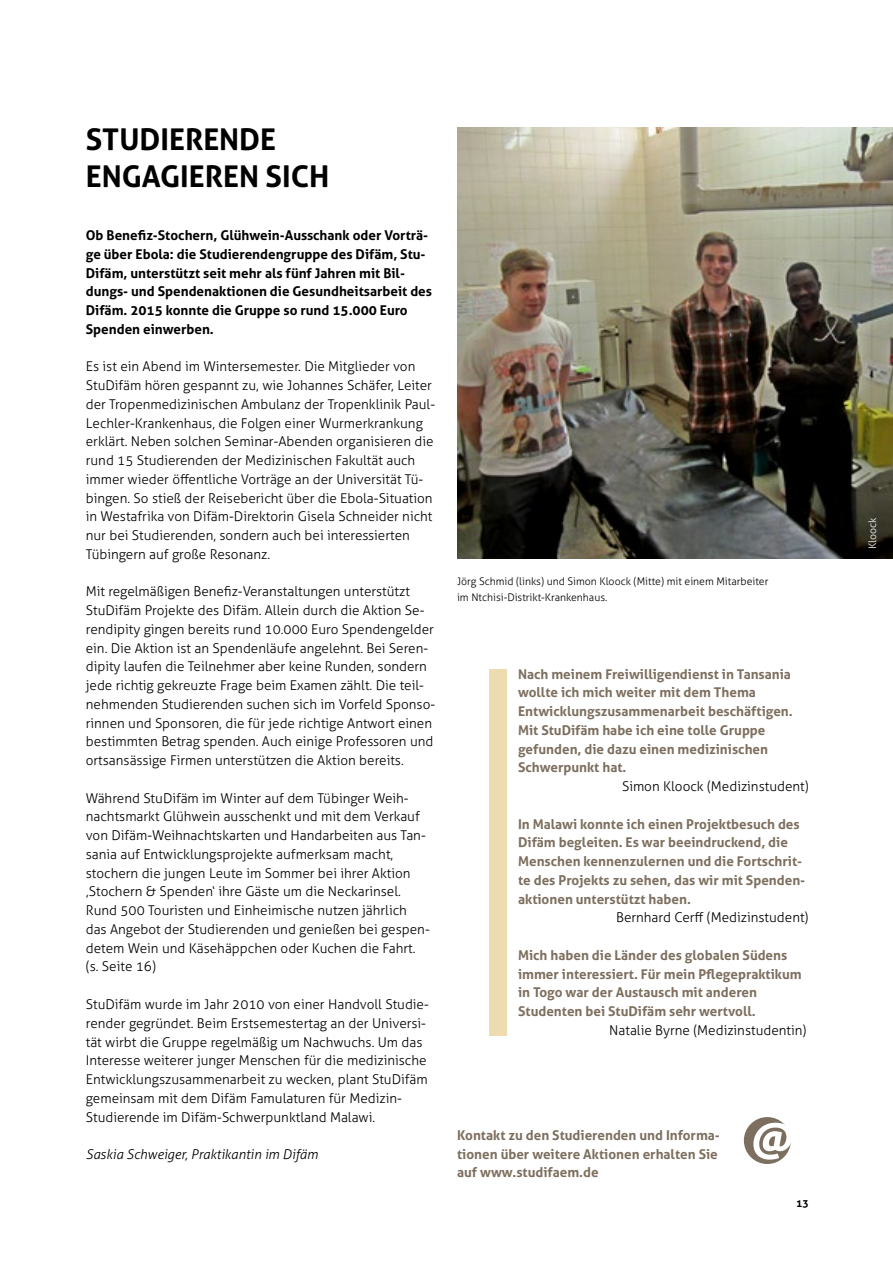
<style>
.page{position:relative;width:893px;height:1263px;background:#fff}
.page>*{position:absolute;margin:0;border:0;box-sizing:border-box;transform-origin:0 0}
.t1{font:700 30px/37.5px "Aller";color:#000}
.t2{font:300 13.5px/18.8px "Aller";color:#000}
.t3{font:700 13.5px/18.8px "Aller";color:#7d6f5f}
.t4{font:700 13.5px/18.8px "Aller";color:#000}
.t5{font:italic 300 13.5px "Aller";color:#000}
.t6{font:300 10.5px/15.8px "Aller";color:#000}
.t7{font:300 10.5px "Aller";color:#fff}
.t8{font:700 10.5px "Aller";color:#000}
</style>
<div class="page">
<div style="left:489px;top:669px;width:17px;height:366px;background:#ecdcaf"></div>
<div style="left:744px;top:1117px;width:47px;height:47px;background:#7d6f5f;border-radius:50%"></div>
<svg style="left:753px;top:1123px;width:38px;height:36px"></svg>
<img style="left:457px;top:128px;width:436px;height:431px">
<h1 class="t1" style="left:86px;top:120px;width:245px">STUDIERENDE<br>ENGAGIEREN SICH</h1>
<p class="t4" style="left:86px;top:226px;width:348px">Ob Benefiz-Stochern, Glühwein-Ausschank oder Vorträ&shy;ge über Ebola: die Studierendengruppe des Difäm, Stu-Difäm, unterstützt seit mehr als fünf Jahren mit Bil&shy;dungs- und Spendenaktionen die Gesundheitsarbeit des Difäm. 2015 konnte die Gruppe so rund 15.000 Euro Spenden einwerben.</p>
<p class="t2" style="left:86px;top:357px;width:351px">Es ist ein Abend im Wintersemester. Die Mitglieder von StuDifäm hören gespannt zu, wie Johannes Schäfer, Leiter der Tropenmedizinischen Ambulanz der Tropenklinik Paul-Lechler-Krankenhaus, die Folgen einer Wurmerkrankung erklärt. Neben solchen Seminar-Abenden organisieren die rund 15 Studierenden der Medizinischen Fakultät auch immer wieder öffentliche Vorträge an der Universität Tü&shy;bingen. So stieß der Reisebericht über die Ebola-Situation in Westafrika von Difäm-Direktorin Gisela Schneider nicht nur bei Studierenden, sondern auch bei interessierten Tübingern auf große Resonanz.</p>
<p class="t2" style="left:86px;top:582px;width:351px">Mit regelmäßigen Benefiz-Veranstaltungen unterstützt StuDifäm Projekte des Difäm. Allein durch die Aktion Se&shy;rendipity gingen bereits rund 10.000 Euro Spendengelder ein. Die Aktion ist an Spendenläufe angelehnt. Bei Seren&shy;dipity laufen die Teilnehmer aber keine Runden, sondern jede richtig gekreuzte Frage beim Examen zählt. Die teil&shy;nehmenden Studierenden suchen sich im Vorfeld Sponso&shy;rinnen und Sponsoren, die für jede richtige Antwort einen bestimmten Betrag spenden. Auch einige Professoren und ortsansässige Firmen unterstützen die Aktion bereits.</p>
<p class="t2" style="left:86px;top:788px;width:345px">Während StuDifäm im Winter auf dem Tübinger Weih&shy;nachtsmarkt Glühwein ausschenkt und mit dem Verkauf von Difäm-Weihnachtskarten und Handarbeiten aus Tan&shy;sania auf Entwicklungsprojekte aufmerksam macht, stochern die jungen Leute im Sommer bei ihrer Aktion ‚Stochern &amp; Spenden‘ ihre Gäste um die Neckarinsel.<br>Rund 500 Touristen und Einheimische nutzen jährlich das Angebot der Studierenden und genießen bei gespen&shy;detem Wein und Käsehäppchen oder Kuchen die Fahrt. (s. Seite 16)</p>
<p class="t2" style="left:86px;top:995px;width:345px">StuDifäm wurde im Jahr 2010 von einer Handvoll Studie&shy;render gegründet. Beim Erstsemestertag an der Universi&shy;tät wirbt die Gruppe regelmäßig um Nachwuchs. Um das Interesse weiterer junger Menschen für die medizinische Entwicklungszusammenarbeit zu wecken, plant StuDifäm gemeinsam mit dem Difäm Famulaturen für Medizin-Studierende im Difäm-Schwerpunktland Malawi.</p>
<p class="t5" style="left:86px;top:1146px;width:234px">Saskia Schweiger, Praktikantin im Difäm</p>
<p class="t6" style="left:457px;top:574px;width:313px">Jörg Schmid (links) und Simon Kloock (Mitte) mit einem Mitarbeiter im Ntchisi-Distrikt-Krankenhaus.</p>
<p class="t3" style="left:518px;top:664px;width:276px">Nach meinem Freiwilligendienst in Tansania wollte ich mich weiter mit dem Thema Entwicklungszusammenarbeit beschäftigen.<br>Mit StuDifäm habe ich eine tolle Gruppe gefunden, die dazu einen medizinischen Schwerpunkt hat.</p>
<p class="t2" style="left:622px;top:777px;width:188px">Simon Kloock (Medizinstudent)</p>
<p class="t3" style="left:518px;top:814px;width:289px">In Malawi konnte ich einen Projektbesuch des Difäm begleiten. Es war beeindruckend, die Menschen kennenzulernen und die Fortschrit&shy;te des Projekts zu sehen, das wir mit Spenden&shy;aktionen unterstützt haben.</p>
<p class="t2" style="left:616px;top:908px;width:194px">Bernhard Cerff (Medizinstudent)</p>
<p class="t3" style="left:518px;top:946px;width:285px">Mich haben die Länder des globalen Südens immer interessiert. Für mein Pflegepraktikum in Togo war der Austausch mit anderen Studenten bei StuDifäm sehr wertvoll.</p>
<p class="t2" style="left:609px;top:1021px;width:199px">Natalie Byrne (Medizinstudentin)</p>
<p class="t3" style="left:457px;top:1125px;width:264px">Kontakt zu den Studierenden und Informa&shy;tionen über weitere Aktionen erhalten Sie auf www.studifaem.de</p>
<p class="t8" style="left:796px;top:1197px;width:14px">13</p>
<p class="t7" style="left:866px;top:549px;width:33px;rotate:-90deg">Kloock</p>
</div>
